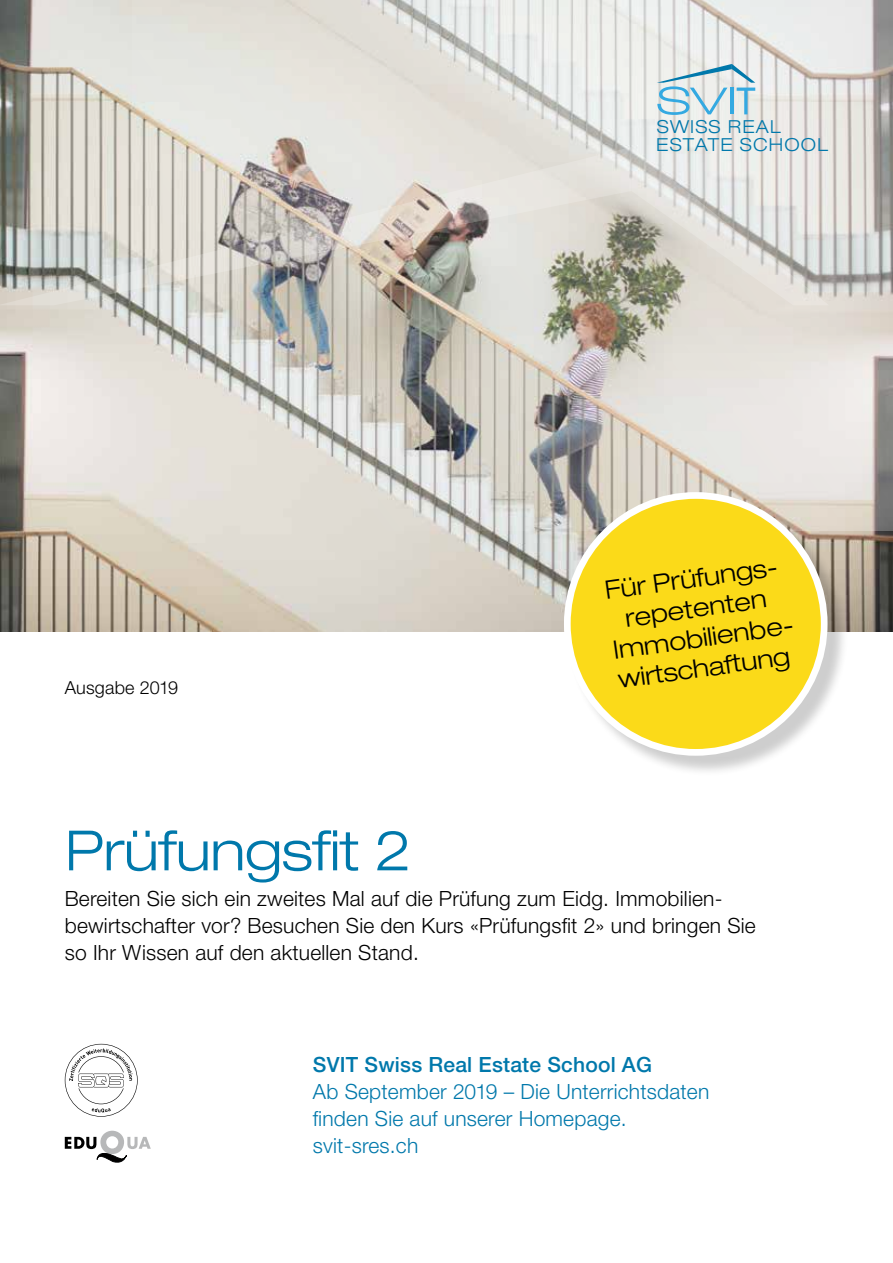
<style>
.page{position:relative;width:893px;height:1263px;background:#fff}
.page>*{position:absolute;margin:0;border:0;box-sizing:border-box;transform-origin:0 0}
.t1{font:300 expanded 55.5px "Helvetica Neue LT Std";letter-spacing:-.005em;color:#0078ab}
.t2{font:300 expanded 25.5px/30px "Helvetica Neue LT Std";color:#000;text-align:center}
.t3{font:300 21px/27px "Helvetica Neue LT Std";letter-spacing:.01em;color:#000}
.t4{font:300 21px/27px "Helvetica Neue LT Std";letter-spacing:.01em;color:#0078ab}
.t5{font:500 21px "Helvetica Neue LT Std";letter-spacing:.01em;color:#0078ab}
.t6{font:300 expanded 18px "Helvetica Neue LT Std";letter-spacing:.065em;color:#0078ab}
.t7{font:300 18px "Helvetica Neue LT Std";letter-spacing:.01em;color:#000}
</style>
<div class="page">
<img style="left:0;top:0;width:893px;height:631px">
<svg style="left:65px;top:1044px;width:73px;height:73px"></svg>
<svg style="left:65px;top:1131px;width:86px;height:31px"></svg>
<svg style="left:132px;top:0;width:761px;height:531px;background:#d6d3ce"></svg>
<svg style="left:657px;top:64px;width:98px;height:51px;background:#bed8e1"></svg>
<div style="left:567px;top:495px;width:281px;height:281px;background:#000;opacity:.2"></div>
<div style="left:567px;top:495px;width:257px;height:257px;background:#fbda19;border-radius:50%"></div>
<div style="left:564px;top:492px;width:263px;height:264px;border:7px solid #fff;border-radius:50%"></div>
<img style="left:0;top:147px;width:632px;height:158px">
<svg style="left:632px;top:147px;width:197px;height:158px;background:#d5d4ce"></svg>
<p class="t6" style="left:657px;top:116px;width:125px">SWISS REAL</p>
<p class="t7" style="left:65px;top:677px;width:115px">Ausgabe 2019</p>
<p class="t6" style="left:656px;top:134px;width:173px">ESTATE SCHOOL</p>
<p class="t2" style="left:603px;top:575px;width:185px;rotate:-8deg">Für Prüfungs&shy;repetenten<br>Immobilienbe&shy;wirtschaftung</p>
<h1 class="t1" style="left:65px;top:817px;width:348px">Prüfungsfit 2</h1>
<p class="t3" style="left:65px;top:884px;width:692px">Bereiten Sie sich ein zweites Mal auf die Prüfung zum Eidg. Immobilien&shy;bewirtschafter vor? Besuchen Sie den Kurs «Prüfungsfit 2» und bringen Sie so Ihr Wissen auf den aktuellen Stand.</p>
<p class="t5" style="left:313px;top:1052px;width:341px">SVIT Swiss Real Estate School AG</p>
<p class="t4" style="left:313px;top:1078px;width:398px">Ab September 2019 – Die Unterrichtsdaten finden Sie auf unserer Homepage. svit-sres.ch</p>
</div>
